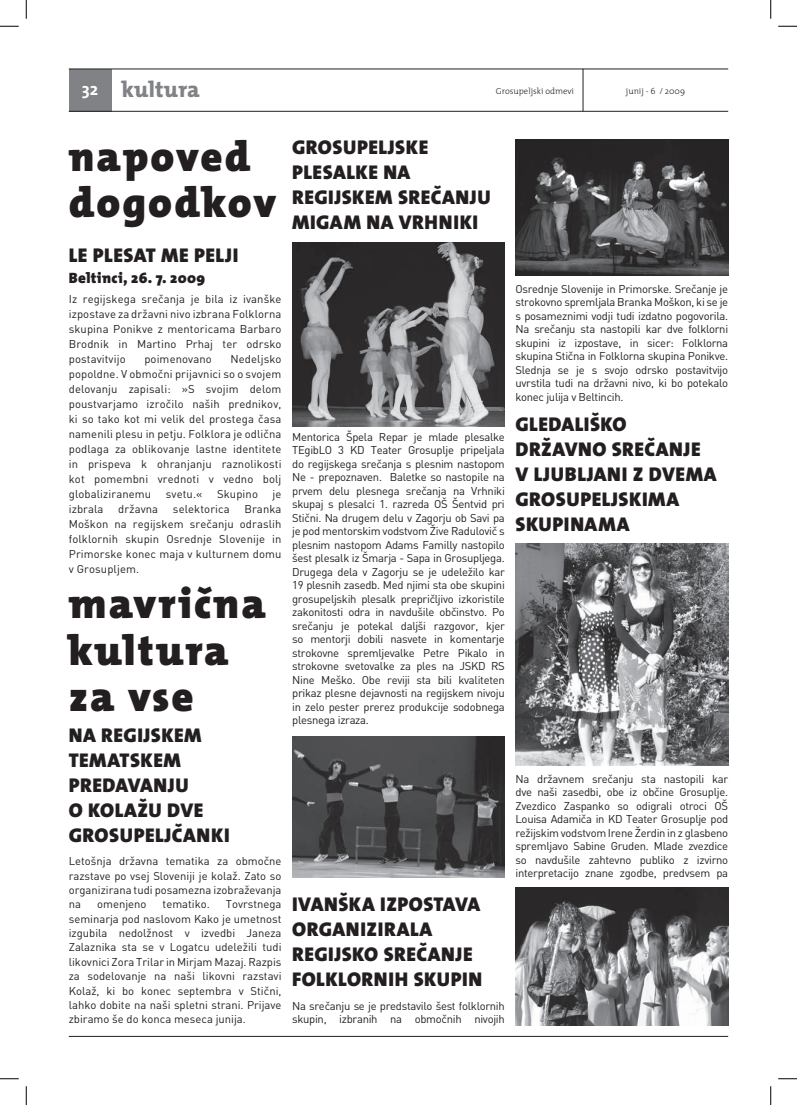
<style>
.page{position:relative;width:797px;height:1105px;background:#fff}
.page>*{position:absolute;margin:0;border:0;box-sizing:border-box;transform-origin:0 0}
.t1{font:42.5px/46.2px "Mixheavy";letter-spacing:.05em;color:#231f20}
.t2{font:22.5px "Mixextrabold";letter-spacing:.01em;color:#808285}
.t3{font:20px/25px "Mixheavy";letter-spacing:.025em;color:#231f20}
.t4{font:15px "Mixheavy";letter-spacing:.025em;color:#231f20}
.t5{font:11.25px/13.5px "DIN Regular EU";color:#231f20;text-align:justify}
.t6{font:11.25px/13.5px "DIN Regular EU";letter-spacing:-.025em;color:#231f20}
.t7{font:8.75px "Mixlight";color:#231f20}
.s1{font-family:"Mixbold";font-size:17.5px;color:#fff}
</style>
<div class="page">
<div style="left:69px;top:69px;width:42px;height:42px;background:#808285"></div>
<hr style="left:69px;top:111px;width:659px;height:1px;background:#231f20">
<hr style="left:583px;top:69px;width:1px;height:42px;background:#231f20">
<hr style="left:69px;top:69px;width:659px;height:1px;background:#231f20">
<hr style="left:69px;top:1036px;width:659px;height:1px;background:#231f20">
<img style="left:515px;top:887px;width:213px;height:138px">
<img style="left:515px;top:140px;width:213px;height:136px">
<img style="left:292px;top:736px;width:213px;height:142px">
<img style="left:515px;top:544px;width:213px;height:221px">
<img style="left:292px;top:242px;width:213px;height:185px">
<svg style="left:0;top:25px;width:19px;height:2px"></svg>
<svg style="left:778px;top:25px;width:19px;height:2px"></svg>
<svg style="left:0;top:1078px;width:19px;height:1px"></svg>
<svg style="left:778px;top:1078px;width:19px;height:1px"></svg>
<svg style="left:25px;top:0;width:2px;height:19px"></svg>
<svg style="left:25px;top:1086px;width:2px;height:19px"></svg>
<svg style="left:770px;top:0;width:1px;height:19px"></svg>
<svg style="left:770px;top:1086px;width:1px;height:19px"></svg>
<h2 class="t2" style="left:82px;top:70px;width:119px"><span class="s1">32</span> kultura</h2>
<p class="t7" style="left:496px;top:84px;width:80px">Grosupeljski odmevi</p>
<p class="t7" style="left:626px;top:84px;width:61px">junij - 6 / 2009</p>
<h1 class="t1" style="left:69px;top:133px;width:209px">napoved dogodkov</h1>
<h3 class="t3" style="left:69px;top:243px;width:171px">LE PLESAT ME PELJI</h3>
<h3 class="t4" style="left:69px;top:266px;width:138px">Beltinci, 26. 7. 2009</h3>
<p class="t5" style="left:69px;top:292px;width:214px;line-height:15px">Iz regijskega srečanja je bila iz ivanške izpostave za državni nivo izbrana Folklorna skupina Ponikve z mentoricama Barbaro Brodnik in Martino Prhaj ter odrsko postavitvijo</p>
<p class="t5" style="left:69px;top:352px;width:214px;line-height:15px;text-indent:162px">Nedeljsko popoldne. V območni prijavnici so o svojem delovanju zapisali: »S svojim delom poustvarjamo izročilo naših prednikov, ki so tako kot mi velik del prostega časa namenili plesu in petju. Folklora je odlična podlaga za oblikovanje lastne identitete in prispeva k ohranjanju raznolikosti kot pomembni vrednoti v vedno bolj globaliziranemu</p>
<p class="t5" style="left:144px;top:352px;width:69px">poimenovano</p>
<p class="t5" style="left:166px;top:487px;width:38px">svetu.«</p>
<p class="t5" style="left:217px;top:487px;width:42px">Skupino</p>
<p class="t5" style="left:272px;top:487px;width:10px">je</p>
<p class="t5" style="left:69px;top:502px;width:36px">izbrala</p>
<p class="t5" style="left:118px;top:502px;width:41px">državna</p>
<p class="t5" style="left:173px;top:502px;width:58px">selektorica</p>
<p class="t5" style="left:69px;top:502px;width:214px;line-height:15px;text-indent:176px">Branka Moškon na regijskem srečanju odraslih folklornih skupin Osrednje Slovenije in Primorske konec maja v kulturnem domu v Grosupljem.</p>
<h1 class="t1" style="left:69px;top:580px;width:198px">mavrična kultura za vse</h1>
<h3 class="t3" style="left:69px;top:722px;width:162px">NA REGIJSKEM<br>TEMATSKEM<br>PREDAVANJU<br>O KOLAŽU DVE<br>GROSUPELJČANKI</h3>
<p class="t5" style="left:69px;top:854px;width:214px;line-height:14.4px">Letošnja državna tematika za območne razstave po vsej Sloveniji je kolaž. Zato so organizirana tudi posamezna izobraževanja na</p>
<p class="t5" style="left:97px;top:897px;width:51px">omenjeno</p>
<p class="t5" style="left:163px;top:897px;width:49px">tematiko.</p>
<p class="t5" style="left:69px;top:897px;width:214px;line-height:14.4px;text-indent:157px">Tovrstnega seminarja pod naslovom Kako je umetnost izgubila nedolžnost v izvedbi Janeza Zalaznika sta se v Logatcu udeležili tudi likovnici Zora Trilar in Mirjam Mazaj. Razpis za sodelovanje na naši likovni razstavi Kolaž, ki bo konec septembra v Stični, lahko dobite na naši spletni strani. Prijave zbiramo še do konca meseca junija.</p>
<h3 class="t3" style="left:292px;top:135px;width:200px">GROSUPELJSKE<br>PLESALKE NA<br>REGIJSKEM SREČANJU<br>MIGAM NA VRHNIKI</h3>
<p class="t5" style="left:292px;top:430px;width:214px">Mentorica Špela Repar je mlade plesalke TEgibLO 3 KD Teater Grosuplje pripeljala do regijskega srečanja s plesnim nastopom Ne - prepoznaven. Baletke so nastopile na prvem delu plesnega srečanja na Vrhniki skupaj s plesalci 1. razreda OŠ Šentvid pri Stični. Na drugem delu v Zagorju ob Savi pa je pod mentorskim vodstvom Žive Radulovič s plesnim nastopom Adams Familly nastopilo šest plesalk iz Šmarja - Sapa in Grosupljega.<br>Drugega dela v Zagorju se je udeležilo kar 19 plesnih zasedb. Med njimi sta obe skupini grosupeljskih plesalk prepričljivo izkoristile zakonitosti odra in navdušile občinstvo. Po srečanju je potekal daljši razgovor, kjer so mentorji dobili nasvete in komentarje strokovne spremljevalke Petre Pikalo in strokovne svetovalke za ples na JSKD RS Nine Meško. Obe reviji sta bili kvaliteten prikaz plesne dejavnosti na regijskem nivoju in zelo pester prerez produkcije sodobnega plesnega izraza.</p>
<p class="t5" style="left:515px;top:282px;width:214px">Osrednje Slovenije in Primorske. Srečanje je strokovno spremljala Branka Moškon, ki se je s posameznimi vodji tudi izdatno pogovorila.<br>Na srečanju sta nastopili kar dve folklorni skupini iz izpostave, in sicer: Folklorna skupina Stična in Folklorna skupina Ponikve.<br>Slednja se je s svojo odrsko postavitvijo uvrstila tudi na državni nivo, ki bo potekalo konec julija v Beltincih.</p>
<h3 class="t3" style="left:515px;top:411px;width:203px">GLEDALIŠKO<br>DRŽAVNO SREČANJE<br>V LJUBLJANI Z DVEMA<br>GROSUPELJSKIMA<br>SKUPINAMA</h3>
<h3 class="t3" style="left:292px;top:891px;width:192px">IVANŠKA IZPOSTAVA<br>ORGANIZIRALA<br>REGIJSKO SREČANJE<br>FOLKLORNIH SKUPIN</h3>
<p class="t6" style="left:292px;top:998px;width:214px">Na srečanju se je predstavilo šest folklornih skupin, izbranih na območnih nivojih</p>
<p class="t5" style="left:515px;top:771px;width:214px">Na državnem srečanju sta nastopili kar dve naši zasedbi, obe iz občine Grosuplje.<br>Zvezdico Zaspanko so odigrali otroci OŠ Louisa Adamiča in KD Teater Grosuplje pod režijskim vodstvom Irene Žerdin in z glasbeno spremljavo Sabine Gruden. Mlade zvezdice so navdušile zahtevno publiko z izvirno interpretacijo znane zgodbe, predvsem pa</p>
</div>
